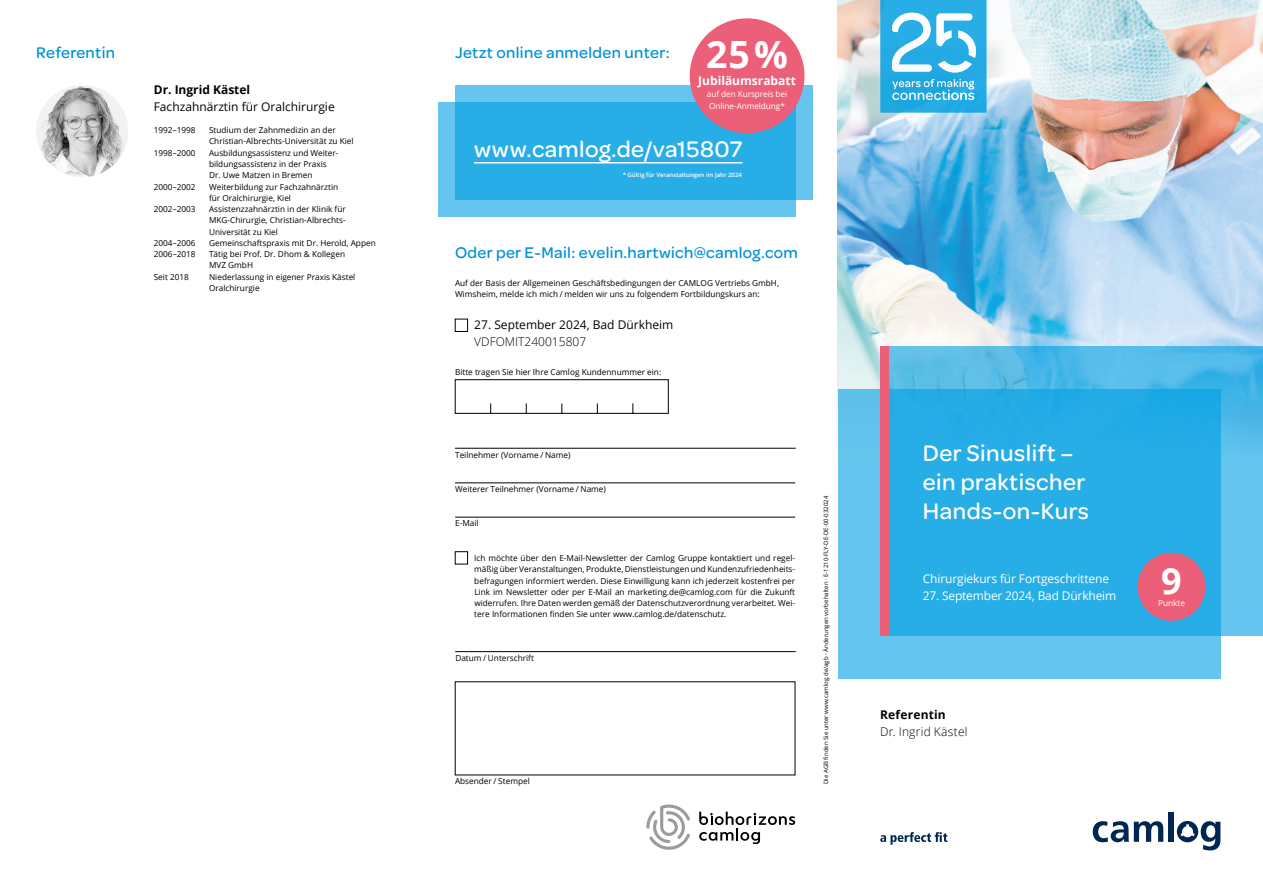
<style>
.page{position:relative;width:1263px;height:893px;background:#fff}
.page>*{position:absolute;margin:0;border:0;box-sizing:border-box;transform-origin:0 0}
.t1{font:700 37.5px "Open Sans";color:#fff}
.t2{font:700 36px "Open Sans";color:#fff}
.t3{font:500 24px/28.8px "Omnes";letter-spacing:.02em;color:#fff}
.t4{font:500 16.5px "Omnes";letter-spacing:.02em;color:#0092d8}
.t5{font:12px "Open Sans";letter-spacing:-.01em;color:#fff}
.t6{font:12px "Open Sans";color:#000}
.t7{font:300 12px "Open Sans";color:#000}
.t8{font:700 12px "Open Sans";color:#000}
.t9{font:700 12px "Open Sans";color:#fff}
.t10{font:8.25px/11.2px "Open Sans";color:#000}
.t11{font:8.25px/11.2px "Open Sans";letter-spacing:-.01em;color:#fff}
.t12{font:6px "Open Sans";color:#000}
.t13{font:600 6px "Open Sans";color:#fff}
</style>
<div class="page">
<img style="left:838px;top:0;width:425px;height:389px">
<svg style="left:880px;top:832px;width:67px;height:13px"></svg>
<svg style="left:1093px;top:821px;width:70px;height:21px"></svg>
<div style="left:1168px;top:812px;width:6px;height:30px;background:#002751"></div>
<svg style="left:1177px;top:821px;width:43px;height:29px"></svg>
<div style="left:838px;top:389px;width:382px;height:289px;background:#66c5ee"></div>
<svg style="left:889px;top:347px;width:374px;height:289px;background:#33b1e7"></svg>
<svg style="left:699px;top:812px;width:96px;height:32px"></svg>
<svg style="left:646px;top:804px;width:44px;height:46px"></svg>
<hr style="left:455px;top:448px;width:341px;height:1px;background:#000">
<hr style="left:455px;top:483px;width:340px;height:1px;background:#000">
<hr style="left:455px;top:517px;width:340px;height:1px;background:#000">
<svg style="left:455px;top:379px;width:214px;height:35px"></svg>
<div style="left:1137px;top:553px;width:68px;height:68px;background:#ec5f78;border-radius:50%"></div>
<div style="left:455px;top:319px;width:13px;height:13px;border:1px solid #000"></div>
<div style="left:438px;top:102px;width:357px;height:115px;background:#66c5ee"></div>
<svg style="left:455px;top:85px;width:357px;height:115px;background:#32b1e8"></svg>
<hr style="left:474px;top:162px;width:268px;height:1px;background:#fff">
<div style="left:690px;top:18px;width:114px;height:115px;background:#ec5f78;border-radius:50%"></div>
<img style="left:36px;top:85px;width:92px;height:92px;border-radius:46px">
<div style="left:880px;top:347px;width:9px;height:289px;background:#ec5f78"></div>
<svg style="left:880px;top:0;width:106px;height:113px;background:#51bbe8"></svg>
<hr style="left:455px;top:651px;width:341px;height:1px;background:#000">
<div style="left:455px;top:551px;width:13px;height:13px;border:1px solid #000"></div>
<h3 class="t4" style="left:36px;top:41px;width:80px">Referentin</h3>
<h3 class="t8" style="left:154px;top:81px;width:98px">Dr. Ingrid Kästel</h3>
<h3 class="t6" style="left:154px;top:98px;width:182px">Fachzahnärztin für Oralchirurgie</h3>
<p class="t10" style="left:154px;top:124px;width:43px">1992–1998</p>
<p class="t10" style="left:209px;top:124px;width:146px">Studium der Zahnmedizin an der<br>Christian-Albrechts-Universität zu Kiel</p>
<p class="t10" style="left:154px;top:147px;width:43px">1998–2000</p>
<p class="t10" style="left:209px;top:147px;width:131px">Ausbildungsassistenz und Weiter&shy;bildungsassistenz in der Praxis<br>Dr. Uwe Matzen in Bremen</p>
<p class="t10" style="left:154px;top:181px;width:43px">2000–2002</p>
<p class="t10" style="left:209px;top:181px;width:131px">Weiterbildung zur Fachzahnärztin für Oralchirurgie, Kiel</p>
<p class="t10" style="left:154px;top:203px;width:43px">2002–2003</p>
<p class="t10" style="left:209px;top:203px;width:138px;text-align:justify">Assistenzzahnärztin in der Klinik für MKG-Chirurgie, Christian-Albrechts-Universität zu Kiel</p>
<p class="t10" style="left:154px;top:237px;width:43px">2004–2006</p>
<p class="t10" style="left:209px;top:237px;width:168px">Gemeinschaftspraxis mit Dr. Herold, Appen</p>
<p class="t10" style="left:154px;top:248px;width:43px">2006–2018</p>
<p class="t10" style="left:209px;top:248px;width:138px">Tätig bei Prof. Dr. Dhom &amp; Kollegen<br>MVZ GmbH</p>
<p class="t10" style="left:154px;top:271px;width:37px">Seit 2018</p>
<p class="t10" style="left:209px;top:271px;width:148px">Niederlassung in eigener Praxis Kästel<br>Oralchirurgie</p>
<h3 class="t4" style="left:455px;top:41px;width:216px">Jetzt online anmelden unter:</h3>
<h1 class="t1" style="left:706px;top:28px;width:83px">25%</h1>
<p class="t11" style="left:707px;top:89px;width:82px">auf den Kurspreis bei<br>Online-Anmeldung*</p>
<h3 class="t9" style="left:698px;top:72px;width:99px">Jubiläumsrabatt</h3>
<h3 class="t3" style="left:474px;top:133px;width:270px">www.camlog.de/va15807</h3>
<p class="t13" style="left:623px;top:171px;width:120px">* Gültig für Veranstaltungen im Jahr 2024</p>
<h3 class="t4" style="left:455px;top:241px;width:344px">Oder per E-Mail: evelin.hartwich@camlog.com</h3>
<p class="t10" style="left:455px;top:277px;width:326px">Auf der Basis der Allgemeinen Geschäftsbedingungen der CAMLOG Vertriebs GmbH,<br>Wimsheim, melde ich mich / melden wir uns zu folgendem Fortbildungskurs an:</p>
<h3 class="t6" style="left:474px;top:317px;width:200px">27. September 2024, Bad Dürkheim</h3>
<h3 class="t7" style="left:474px;top:333px;width:113px">VDFOMIT240015807</h3>
<p class="t10" style="left:455px;top:366px;width:208px">Bitte tragen Sie hier Ihre Camlog Kundennummer ein:</p>
<p class="t10" style="left:455px;top:449px;width:117px">Teilnehmer (Vorname / Name)</p>
<p class="t10" style="left:455px;top:483px;width:152px">Weiterer Teilnehmer (Vorname / Name)</p>
<p class="t10" style="left:455px;top:517px;width:25px">E-Mail</p>
<p class="t10" style="left:474px;top:552px;width:322px;text-align:justify">Ich möchte über den E-Mail-Newsletter der Camlog Gruppe kontaktiert und regel&shy;mäßig über Veranstaltungen, Produkte, Dienstleistungen und Kundenzufriedenheits&shy;befragungen informiert werden. Diese Einwilligung kann ich jederzeit kostenfrei per Link im Newsletter oder per E-Mail an marketing.de@camlog.com für die Zukunft widerrufen. Ihre Daten werden gemäß der Datenschutzverordnung verarbeitet. Wei&shy;tere Informationen finden Sie unter www.camlog.de/datenschutz.</p>
<p class="t10" style="left:455px;top:652px;width:80px">Datum / Unterschrift</p>
<p class="t10" style="left:455px;top:775px;width:76px">Absender / Stempel</p>
<p class="t12" style="left:822px;top:784px;width:290px;rotate:-90deg">Die AGB finden Sie unter www.camlog.de/agb · Änderungen vorbehalten · E-1210-FLY-DE-DE-00-032024</p>
<h3 class="t3" style="left:923px;top:437px;width:168px">Der Sinuslift – ein praktischer<br>Hands-on-Kurs</h3>
<h3 class="t5" style="left:923px;top:570px;width:188px">Chirurgiekurs für Fortgeschrittene</h3>
<h3 class="t5" style="left:923px;top:587px;width:195px">27. September 2024, Bad Dürkheim</h3>
<h3 class="t8" style="left:880px;top:706px;width:67px">Referentin</h3>
<h3 class="t7" style="left:880px;top:723px;width:89px">Dr. Ingrid Kästel</h3>
<h2 class="t2" style="left:1161px;top:555px;width:22px">9</h2>
<p class="t11" style="left:1158px;top:597px;width:28px">Punkte</p>
</div>
